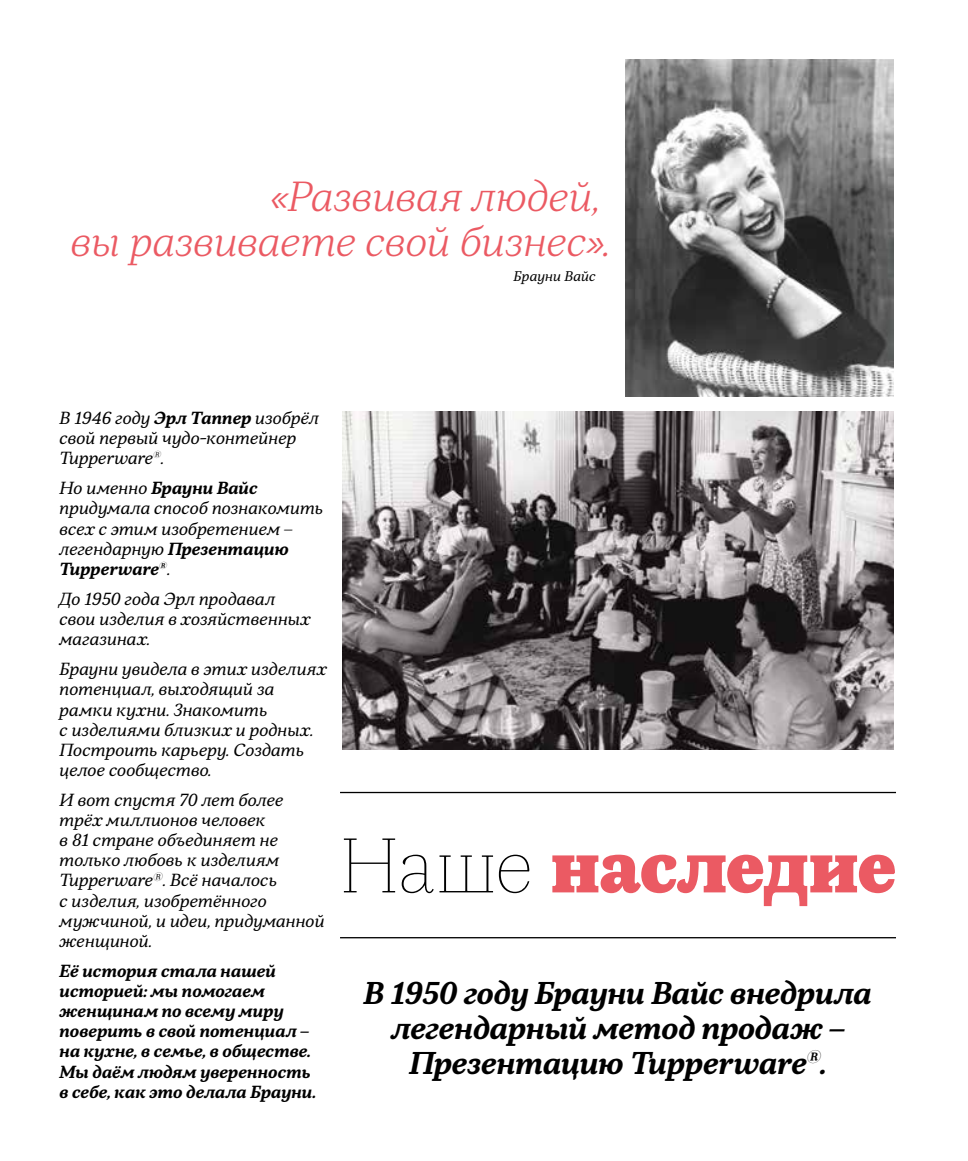
<style>
.page{position:relative;width:968px;height:1161px;background:#fff}
.page>*{position:absolute;margin:0;border:0;box-sizing:border-box;transform-origin:0 0}
.t1{font:800 77px "Tupper Serif";color:#eb5a63}
.t2{font:italic 300 42px/45.5px "Tupper Serif";color:#eb5a63;text-align:right}
.t3{font:italic 700 31.5px/35px "Tupper Serif";letter-spacing:-.005em;color:#000;text-align:center}
.t4{font:italic 17.5px/20.1px "Tupper Serif";letter-spacing:.005em;color:#000}
.t5{font:italic 700 17.5px/20.1px "Tupper Serif";color:#000}
.t6{font:italic 14px "Tupper Serif";letter-spacing:.015em;color:#000}
.s1{font-weight:700}
.s2{font-weight:200;color:#000}
</style>
<div class="page">
<img style="left:342px;top:412px;width:551px;height:337px">
<img style="left:625px;top:60px;width:268px;height:337px">
<hr style="left:340px;top:792px;width:555px;height:1px;background:#000">
<hr style="left:340px;top:937px;width:555px;height:1px;background:#000">
<h2 class="t2" style="left:71px;top:173px;width:541px">«Развивая людей,<br>вы развиваете свой бизнес».</h2>
<p class="t6" style="left:513px;top:267px;width:83px">Брауни Вайс</p>
<p class="t4" style="left:60px;top:408px;width:261px">В 1946 году <span class="s1">Эрл Таппер</span> изобрёл свой первый чудо-контейнер<br>Tupperware<sup>®</sup>.</p>
<p class="t4" style="left:60px;top:478px;width:265px">Но именно <span class="s1">Брауни Вайс </span>придумала способ познакомить всех с этим изобретением – легендарную <span class="s1">Презентацию<br>Tupperware</span><sup>®</sup>.</p>
<p class="t4" style="left:60px;top:588px;width:252px">До 1950 года Эрл продавал свои изделия в хозяйственных магазинах.</p>
<p class="t4" style="left:60px;top:659px;width:269px">Брауни увидела в этих изделиях потенциал, выходящий за рамки кухни. Знакомить<br>с изделиями близких и родных.<br>Построить карьеру. Создать целое сообщество.</p>
<p class="t4" style="left:60px;top:789px;width:266px">И вот спустя 70 лет более трёх миллионов человек<br>в 81 стране объединяет не только любовь к изделиям<br>Tupperware<sup>®</sup>. Всё началось<br>с изделия, изобретённого мужчиной, и идеи, придуманной женщиной.</p>
<p class="t5" style="left:60px;top:961px;width:258px">Её история стала нашей историей: мы помогаем женщинам по всему миру поверить в свой потенциал – на кухне, в семье, в обществе.<br>Мы даём людям уверенность в себе, как это делала Брауни.</p>
<h1 class="t1" style="left:340px;top:809px;width:557px"><span class="s2">Наше</span> наследие</h1>
<h3 class="t3" style="left:364px;top:975px;width:509px">В 1950 году Брауни Вайс внедрила легендарный метод продаж –<br>Презентацию Tupperware<sup>®</sup>.</h3>
</div>
